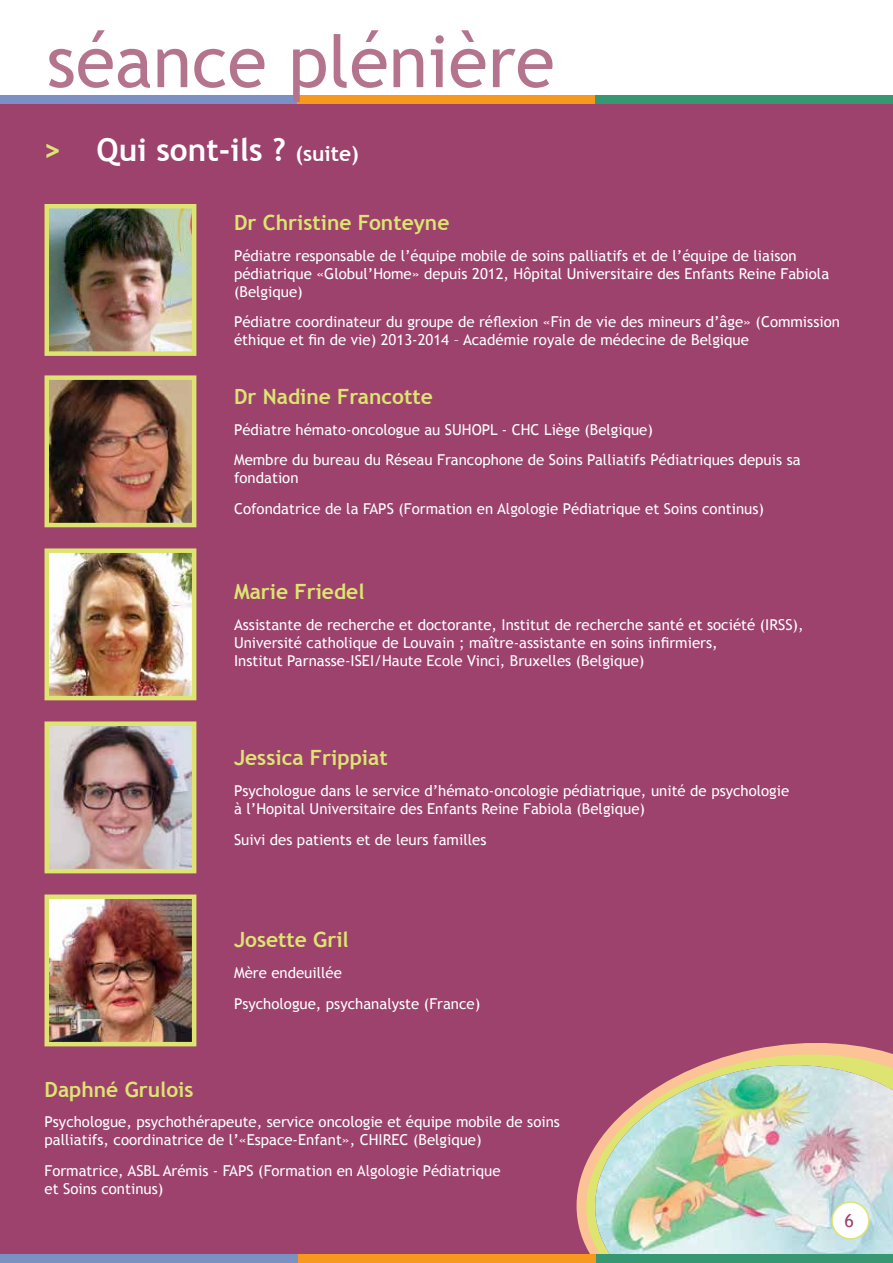
<style>
.page{position:relative;width:893px;height:1263px;background:#fff}
.page>*{position:absolute;margin:0;border:0;box-sizing:border-box;transform-origin:0 0}
.t1{font:72px "Trebuchet MS";color:#b4748d}
.t2{font:700 31.5px "Trebuchet MS";color:#fff}
.t3{font:700 21px "Trebuchet MS";color:#dde570}
.t4{font:18px "Trebuchet MS";color:#9d416d}
.t5{font:15px/18px "Trebuchet MS";color:#fff}
.s1{color:#dde570}
.s2{font-size:21px}
</style>
<div class="page">
<div style="left:0;top:102px;width:893px;height:1157px;background:#9d416d"></div>
<svg style="left:576px;top:1043px;width:306px;height:194px"></svg>
<svg style="left:582px;top:1051px;width:311px;height:14px"></svg>
<img style="left:582px;top:1065px;width:311px;height:189px">
<div style="left:595px;top:1254px;width:298px;height:9px;background:#369872"></div>
<div style="left:0;top:1254px;width:298px;height:9px;background:#7b91c3"></div>
<div style="left:298px;top:1254px;width:297px;height:9px;background:#f8991d"></div>
<div style="left:595px;top:96px;width:298px;height:8px;background:#369872"></div>
<div style="left:0;top:96px;width:298px;height:8px;background:#7b91c3"></div>
<div style="left:298px;top:96px;width:297px;height:8px;background:#f8991d"></div>
<img style="left:50px;top:380px;width:141px;height:142px">
<div style="left:45px;top:375px;width:151px;height:152px;border:4px solid #dde570"></div>
<img style="left:50px;top:553px;width:141px;height:142px">
<div style="left:45px;top:548px;width:151px;height:152px;border:4px solid #dde570"></div>
<img style="left:50px;top:726px;width:141px;height:142px">
<div style="left:45px;top:721px;width:151px;height:152px;border:4px solid #dde570"></div>
<div style="left:832px;top:1202px;width:37px;height:37px;background:#fff;border-radius:50%"></div>
<div style="left:831px;top:1201px;width:39px;height:38px;border:2px solid #dde570;border-radius:50%"></div>
<img style="left:50px;top:209px;width:141px;height:142px">
<div style="left:45px;top:204px;width:151px;height:152px;border:4px solid #dde570"></div>
<img style="left:50px;top:899px;width:141px;height:142px">
<div style="left:45px;top:894px;width:151px;height:152px;border:4px solid #dde570"></div>
<h1 class="t1" style="left:47px;top:19px;width:509px">séance plénière</h1>
<h2 class="t2" style="left:43px;top:131px;width:318px"><span class="s1">&gt;</span> Qui sont-ils ? <span class="s2">(suite)</span></h2>
<h3 class="t3" style="left:234px;top:209px;width:217px">Dr Christine Fonteyne</h3>
<p class="t5" style="left:234px;top:247px;width:597px">Pédiatre responsable de l’équipe mobile de soins palliatifs et de l’équipe de liaison pédiatrique «Globul’Home» depuis 2012, Hôpital Universitaire des Enfants Reine Fabiola (Belgique)</p>
<p class="t5" style="left:234px;top:313px;width:607px">Pédiatre coordinateur du groupe de réflexion «Fin de vie des mineurs d’âge» (Commission éthique et fin de vie) 2013-2014 – Académie royale de médecine de Belgique</p>
<h3 class="t3" style="left:234px;top:383px;width:200px">Dr Nadine Francotte</h3>
<p class="t5" style="left:234px;top:414px;width:568px;line-height:30.8px">Pédiatre hémato-oncologue au SUHOPL - CHC Liège (Belgique)<br>Membre du bureau du Réseau Francophone de Soins Palliatifs Pédiatriques depuis sa</p>
<p class="t5" style="left:234px;top:463px;width:531px;line-height:30.8px">fondation<br>Cofondatrice de la FAPS (Formation en Algologie Pédiatrique et Soins continus)</p>
<h3 class="t3" style="left:234px;top:578px;width:132px">Marie Friedel</h3>
<p class="t5" style="left:234px;top:615px;width:571px">Assistante de recherche et doctorante, Institut de recherche santé et société (IRSS),<br>Université catholique de Louvain ; maître-assistante en soins infirmiers,<br>Institut Parnasse-ISEI/Haute Ecole Vinci, Bruxelles (Belgique)</p>
<h3 class="t3" style="left:234px;top:745px;width:155px">Jessica Frippiat</h3>
<p class="t5" style="left:234px;top:782px;width:557px">Psychologue dans le service d’hémato-oncologie pédiatrique, unité de psychologie à l’Hopital Universitaire des Enfants Reine Fabiola (Belgique)</p>
<p class="t5" style="left:234px;top:831px;width:254px">Suivi des patients et de leurs familles</p>
<h3 class="t3" style="left:234px;top:927px;width:116px">Josette Gril</h3>
<p class="t5" style="left:234px;top:958px;width:248px;line-height:30.8px">Mère endeuillée<br>Psychologue, psychanalyste (France)</p>
<h3 class="t3" style="left:45px;top:1076px;width:151px">Daphné Grulois</h3>
<p class="t5" style="left:45px;top:1113px;width:517px">Psychologue, psychothérapeute, service oncologie et équipe mobile de soins palliatifs, coordinatrice de l’«Espace-Enfant», CHIREC (Belgique)</p>
<p class="t5" style="left:45px;top:1162px;width:457px">Formatrice, ASBL Arémis - FAPS (Formation en Algologie Pédiatrique et Soins continus)</p>
<p class="t4" style="left:845px;top:1210px;width:11px">6</p>
</div>
